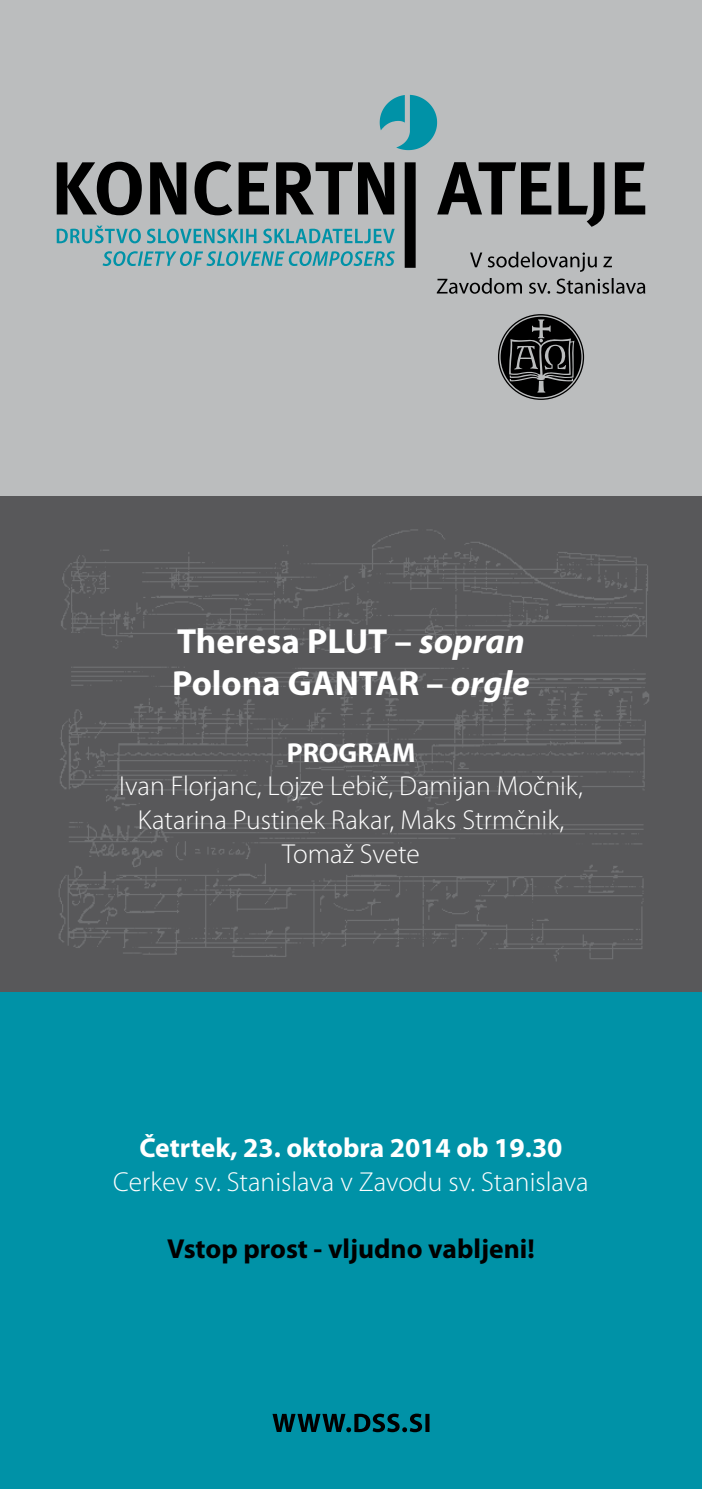
<style>
.page{position:relative;width:702px;height:1489px;background:#fff}
.page>*{position:absolute;margin:0;border:0;box-sizing:border-box;transform-origin:0 0}
.body-prvi{font:700 35px "Myriad Pro";color:#fff}
.body-prvi-2{font:300 27.5px "Myriad Pro";color:#fff}
.body-prvi-3{font:700 27.5px "Myriad Pro";color:#fff}
.body-prvi-4{font:700 27.5px "Myriad Pro";color:#000}
.s1{font-style:italic}
</style>
<div class="page">
<div style="left:0;top:0;width:702px;height:496px;background:#bbbdbe"></div>
<div style="left:0;top:496px;width:702px;height:496px;background:#58585a"></div>
<img style="left:59px;top:529px;width:590px;height:432px">
<div style="left:0;top:992px;width:702px;height:496px;background:#0092a7"></div>
<svg style="left:272px;top:1413px;width:157px;height:18px"></svg>
<svg style="left:379px;top:95px;width:58px;height:55px"></svg>
<svg style="left:57px;top:161px;width:588px;height:107px"></svg>
<svg style="left:437px;top:278px;width:208px;height:16px"></svg>
<svg style="left:470px;top:252px;width:142px;height:20px"></svg>
<svg style="left:498px;top:314px;width:86px;height:86px"></svg>
<p class="body-prvi" style="left:177px;top:621px;width:349px">Theresa PLUT – <span class="s1">sopran</span></p>
<p class="body-prvi" style="left:172px;top:663px;width:359px">Polona GANTAR – <span class="s1">orgle</span></p>
<p class="body-prvi-3" style="left:287px;top:737px;width:130px">PROGRAM</p>
<p class="body-prvi-2" style="left:119px;top:771px;width:465px">Ivan Florjanc, Lojze Lebič, Damijan Močnik,</p>
<p class="body-prvi-2" style="left:138px;top:804px;width:428px">Katarina Pustinek Rakar, Maks Strmčnik,</p>
<p class="body-prvi-2" style="left:282px;top:838px;width:139px">Tomaž Svete</p>
<p class="body-prvi-3" style="left:139px;top:1132px;width:424px">Četrtek, 23. oktobra 2014 ob 19.30</p>
<p class="body-prvi-2" style="left:113px;top:1166px;width:477px">Cerkev sv. Stanislava v Zavodu sv. Stanislava</p>
<p class="body-prvi-4" style="left:167px;top:1233px;width:369px">Vstop prost - vljudno vabljeni!</p>
</div>
